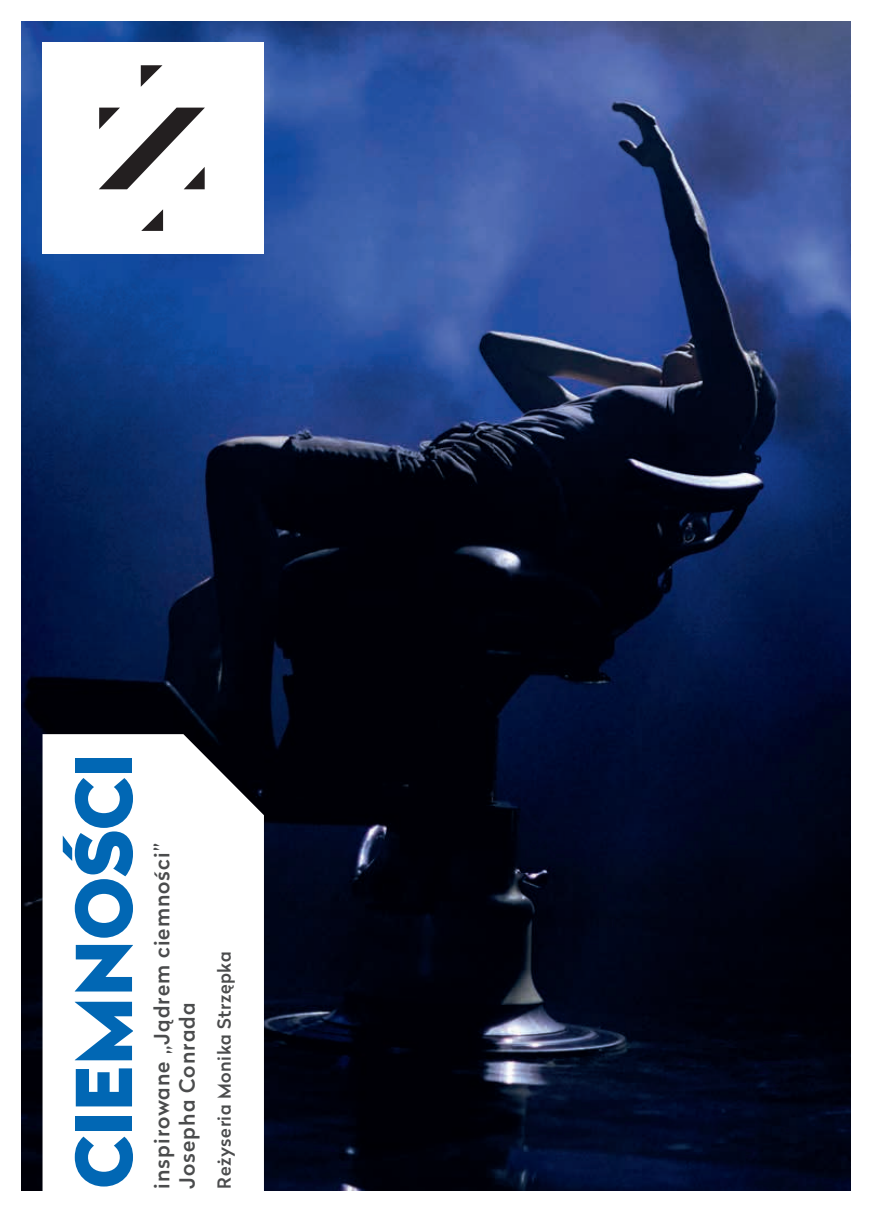
<style>
.page{position:relative;width:872px;height:1212px;background:#fff}
.page>*{position:absolute;margin:0;border:0;box-sizing:border-box;transform-origin:0 0}
.t1{font:900 76.5px "Radikal";color:#0167b4}
.t2{font:500 21px/25.2px "Radikal";letter-spacing:.05em;color:#4b4c4d}
.t3{font:500 18px "Radikal";letter-spacing:.03em;color:#4b4c4d}
</style>
<div class="page">
<img style="left:21px;top:21px;width:829px;height:1170px">
<div style="left:43px;top:43px;width:221px;height:211px;background:#fff"></div>
<svg style="left:99px;top:108px;width:106px;height:81px"></svg>
<svg style="left:141px;top:209px;width:22px;height:22px"></svg>
<svg style="left:141px;top:65px;width:21px;height:22px"></svg>
<svg style="left:43px;top:734px;width:221px;height:457px"></svg>
<h1 class="t1" style="left:47px;top:1188px;width:437px;rotate:-90deg">CIEMNOŚCI</h1>
<p class="t2" style="left:149px;top:1188px;width:347px;rotate:-90deg">inspirowane „Jądrem ciemności”<br>Josepha Conrada</p>
<p class="t3" style="left:211px;top:1188px;width:239px;rotate:-90deg">Reżyseria Monika Strzępka</p>
</div>
